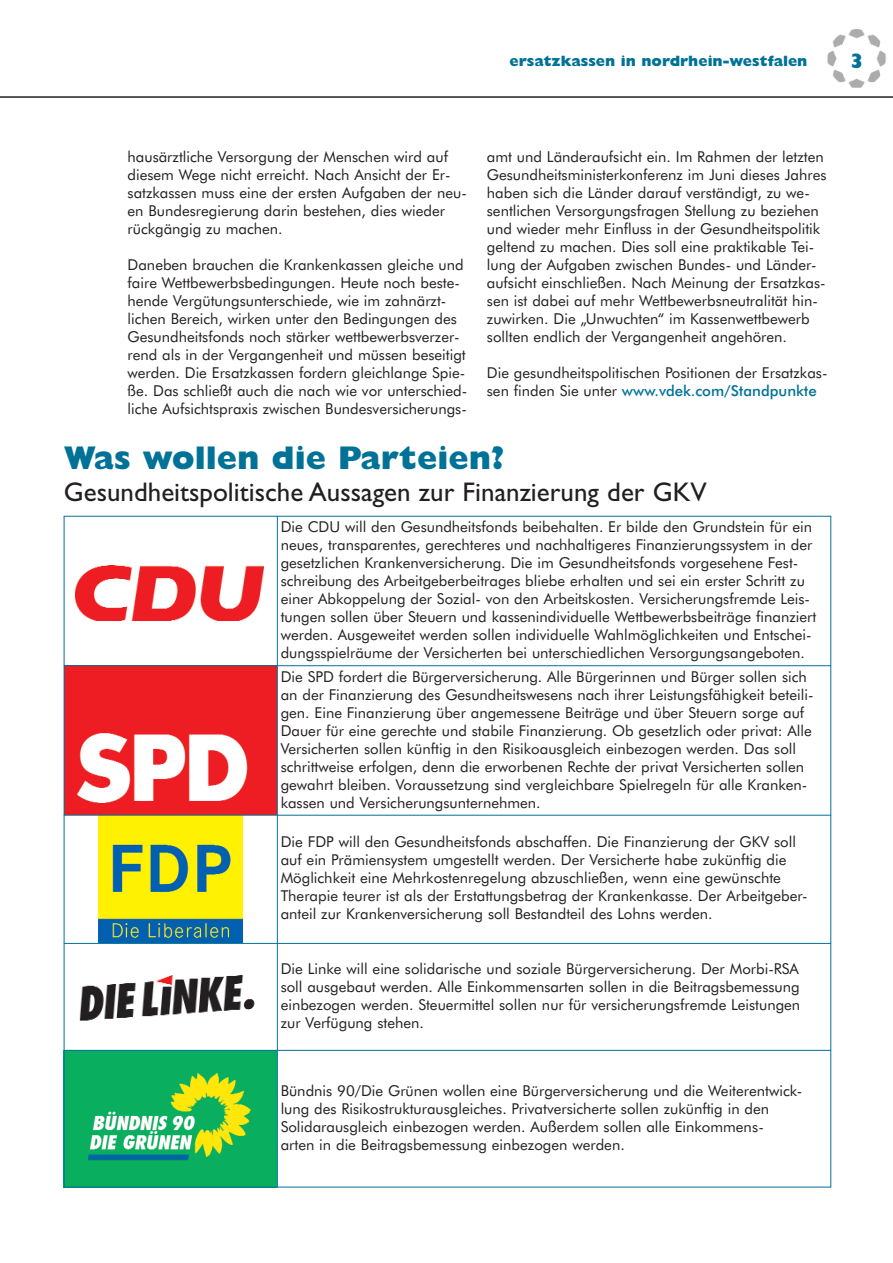
<style>
.page{position:relative;width:893px;height:1263px;background:#fff}
.page>*{position:absolute;margin:0;border:0;box-sizing:border-box;transform-origin:0 0}
.t1{font:800 33px "Gill Sans";color:#007297}
.t2{font:27px "Gill Sans";color:#231f20}
.t3{font:800 21px "Gill Sans";color:#007297}
.t4{font:15px/18px "Futura BT";color:#231f20}
.t5{font:800 15px "Gill Sans";color:#007297}
.s1{font-weight:500;color:#007297}
</style>
<div class="page">
<img style="left:827px;top:29px;width:59px;height:59px">
<hr style="left:0;top:96px;width:893px;height:2px;background:#231f20">
<img style="left:75px;top:565px;width:189px;height:55px">
<img style="left:65px;top:666px;width:212px;height:149px">
<img style="left:98px;top:816px;width:145px;height:127px">
<img style="left:79px;top:975px;width:176px;height:46px">
<img style="left:65px;top:1051px;width:212px;height:136px">
<hr style="left:64px;top:516px;width:1px;height:671px;background:#007297">
<hr style="left:277px;top:516px;width:1px;height:671px;background:#007297">
<hr style="left:830px;top:516px;width:1px;height:671px;background:#007297">
<hr style="left:64px;top:516px;width:767px;height:1px;background:#007297">
<hr style="left:64px;top:665px;width:767px;height:1px;background:#007297">
<hr style="left:64px;top:815px;width:767px;height:1px;background:#007297">
<hr style="left:64px;top:943px;width:767px;height:1px;background:#007297">
<hr style="left:64px;top:1050px;width:767px;height:1px;background:#007297">
<hr style="left:64px;top:1187px;width:767px;height:1px;background:#007297">
<p class="t5" style="left:510px;top:56px;width:299px">ersatzkassen in nordrhein-westfalen</p>
<h3 class="t3" style="left:850px;top:53px;width:16px">3</h3>
<p class="t4" style="left:128px;top:149px;width:341px">hausärztliche Versorgung der Menschen wird auf diesem Wege nicht erreicht. Nach Ansicht der Er - satzkassen muss eine der ersten Aufgaben der neu - en Bundesregierung darin bestehen, dies wieder rückgängig zu machen.</p>
<p class="t4" style="left:128px;top:257px;width:341px">Daneben brauchen die Krankenkassen gleiche und faire Wettbewerbsbedingungen. Heute noch beste&shy;hende Vergütungsunterschiede, wie im zahnärzt&shy;lichen Bereich, wirken unter den Bedingungen des Gesundheitsfonds noch stärker wettbewerbsverzer&shy;rend als in der Vergangenheit und müssen beseitigt werden. Die Ersatzkassen fordern gleichlange Spie&shy;ße. Das schließt auch die nach wie vor unterschied&shy;liche Aufsichtspraxis zwischen Bundesversicherungs-</p>
<p class="t4" style="left:487px;top:149px;width:341px">amt und Länderaufsicht ein. Im Rahmen der letzten Gesundheitsministerkonferenz im Juni dieses Jahres haben sich die Länder darauf verständigt, zu we - sentlichen Versorgungsfragen Stellung zu beziehen und wieder mehr Einfluss in der Gesundheitspolitik geltend zu machen. Dies soll eine praktikable Tei&shy;lung der Aufgaben zwischen Bundes- und Länder&shy;aufsicht einschließen. Nach Meinung der Ersatzkas&shy;sen ist dabei auf mehr Wettbewerbsneutralität hin&shy;zuwirken. Die „Unwuchten“ im Kassenwettbewerb sollten endlich der Vergangenheit angehören.</p>
<p class="t4" style="left:487px;top:365px;width:342px">Die gesundheitspolitischen Positionen der Ersatzkas&shy;sen finden Sie unter <span class="s1">www.vdek.com/Standpunkte</span></p>
<h1 class="t1" style="left:64px;top:446px;width:442px">Was wollen die Parteien?</h1>
<h2 class="t2" style="left:64px;top:482px;width:645px">Gesundheitspolitische Aussagen zur Finanzierung der GKV</h2>
<p class="t4" style="left:281px;top:519px;width:537px">Die CDU will den Gesundheitsfonds beibehalten. Er bilde den Grundstein für ein neues, transparentes, gerechteres und nachhaltigeres Finanzierungssystem in der gesetzlichen Krankenversicherung. Die im Gesundheitsfonds vorgesehene Fest&shy;schreibung des Arbeitgeberbeitrages bliebe erhalten und sei ein erster Schritt zu einer Abkoppelung der Sozial- von den Arbeitskosten. Versicherungsfremde Leis - tungen sollen über Steuern und kassenindividuelle Wettbewerbsbeiträge finanziert werden. Ausgeweitet werden sollen individuelle Wahlmöglichkeiten und Entschei&shy;dungsspielräume der Versicherten bei unterschiedlichen Versorgungsangeboten.</p>
<p class="t4" style="left:281px;top:668px;width:534px">Die SPD fordert die Bürgerversicherung. Alle Bürgerinnen und Bürger sollen sich an der Finanzierung des Gesundheitswesens nach ihrer Leistungsfähigkeit beteili&shy;gen. Eine Finanzierung über angemessene Beiträge und über Steuern sorge auf Dauer für eine gerechte und stabile Finanzierung. Ob gesetzlich oder privat: Alle Versicherten sollen künftig in den Risikoausgleich einbezogen werden. Das soll schrittweise erfolgen, denn die erworbenen Rechte der privat Versicherten sollen gewahrt bleiben. Voraussetzung sind vergleichbare Spielregeln für alle Kranken&shy;kassen und Versicherungsunternehmen.</p>
<p class="t4" style="left:281px;top:834px;width:528px">Die FDP will den Gesundheitsfonds abschaffen. Die Finanzierung der GKV soll auf ein Prämiensystem umgestellt werden. Der Versicherte habe zukünftig die Möglichkeit eine Mehrkostenregelung abzuschließen, wenn eine gewünschte Therapie teurer ist als der Erstattungsbetrag der Krankenkasse. Der Arbeitgeber&shy;anteil zur Krankenversicherung soll Bestandteil des Lohns werden.</p>
<p class="t4" style="left:281px;top:961px;width:521px;text-align:justify">Die Linke will eine solidarische und soziale Bürgerversicherung. Der Morbi-RSA soll ausgebaut werden. Alle Einkommensarten sollen in die Beitragsbemessung einbezogen werden. Steuermittel sollen nur für versicherungsfremde Leistungen zur Verfügung stehen.</p>
<p class="t4" style="left:281px;top:1083px;width:523px">Bündnis 90/Die Grünen wollen eine Bürgerversicherung und die Weiterent wick&shy;lung des Risikostrukturausgleiches. Privatversicherte sollen zukünftig in den Solidarausgleich einbezogen werden. Außerdem sollen alle Einkommens-<br>arten in die Beitragsbemessung einbezogen werden.</p>
</div>
